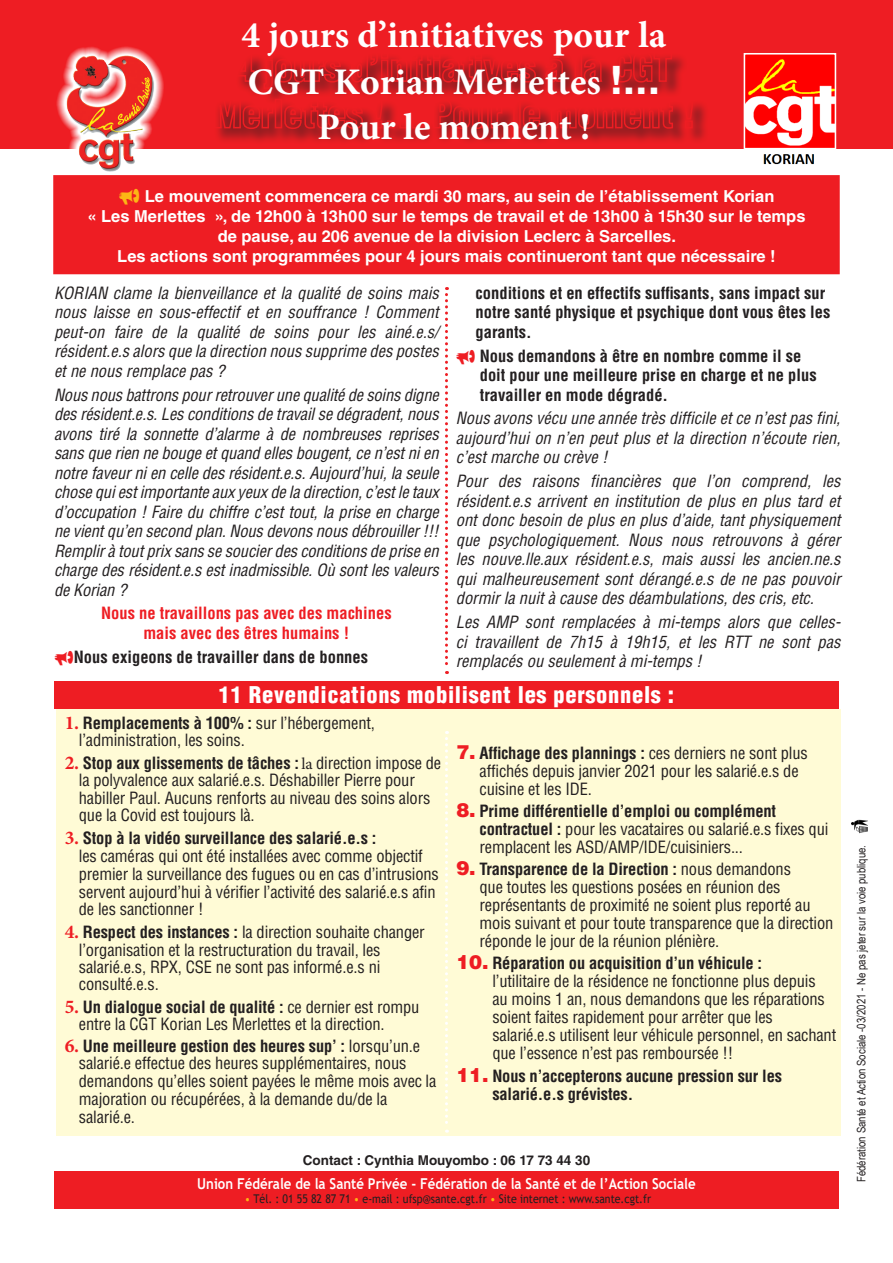
<style>
.page{position:relative;width:893px;height:1263px;background:#fff}
.page>*{position:absolute;margin:0;border:0;box-sizing:border-box;transform-origin:0 0}
.Titre{font:700 37.5px/45.9px "Minion Pro";color:#fff;text-align:center}
.t1{font:900 condensed 22.5px "Helvetica LT Std";letter-spacing:.03em;color:#fff}
.t2{font:condensed 16.5px/18px "Helvetica LT Std";letter-spacing:-.01em;color:#231f20}
.t3{font:italic condensed 16.5px/19.5px "Helvetica LT Std";color:#231f20;text-align:justify}
.t4{font:700 condensed 16.5px/19.5px "Helvetica LT Std";color:#231f20}
.t5{font:700 16.5px "Helvetica LT Std";color:#fff}
.t6{font:700 condensed 16.5px/19.5px "Helvetica LT Std";color:#ee1d23;text-align:center}
.t7{font:700 15px "Trebuchet MS";color:#fff;scale:.88 1}
.t8{font:700 13.5px "Helvetica LT Std";color:#231f20}
.t9{font:12px "Trebuchet MS";color:#231f20;scale:.88 1}
.t10{font:11.7px "Arial Narrow";color:#231f20}
.s1{font-family:"Helvetica LT Std";font-weight:900;font-stretch:condensed}
.s2{font-family:"Minion Pro";font-weight:700;font-stretch:normal;font-size:19.5px;color:#ee1d23}
.s3{font-weight:700}
.s4{font-family:"Minion Pro";font-stretch:normal}
.s5{font-weight:900;font-stretch:normal;font-size:19.5px;color:#ee1d23}
.s6{color:#fcb615}
</style>
<div class="page">
<img style="left:851px;top:819px;width:17px;height:15px">
<div style="left:0;top:0;width:893px;height:149px;background:#ee1d23"></div>
<div style="left:215px;top:52px;width:494px;height:93px;background:#231f20;opacity:.5"></div>
<svg style="left:215px;top:52px;width:459px;height:79px"></svg>
<svg style="left:684px;top:98px;width:10px;height:31px"></svg>
<div style="left:54px;top:1172px;width:785px;height:37px;background:#ee1d23"></div>
<img style="left:747px;top:56px;width:86px;height:109px">
<div style="left:744px;top:53px;width:92px;height:116px;border:2px solid #fff"></div>
<img style="left:56px;top:46px;width:108px;height:126px">
<div style="left:56px;top:709px;width:784px;height:426px;background:#fffbd6"></div>
<div style="left:54px;top:176px;width:785px;height:98px;background:#ee1d23"></div>
<div style="left:53px;top:175px;width:787px;height:99px;border:2px solid #ee1d23"></div>
<div style="left:54px;top:681px;width:785px;height:28px;background:#ee1d23"></div>
<svg style="left:445px;top:731px;width:3px;height:402px"></svg>
<svg style="left:445px;top:287px;width:3px;height:387px"></svg>
<p class="Titre" style="left:242px;top:12px;width:426px">4 jours d’initiatives pour la<br>CGT Korian Merlettes <span class="s1">!...<br></span>Pour le moment !</p>
<p class="t5" style="left:145px;top:186px;width:631px">Le mouvement commencera ce mardi 30 mars, au sein de l’établissement Korian</p>
<p class="t5" style="left:87px;top:206px;width:720px">« Les Merlettes », de 12h00 à 13h00 sur le temps de travail et de 13h00 à 15h30 sur le temps</p>
<p class="t5" style="left:218px;top:226px;width:460px">de pause, au 206 avenue de la division Leclerc à Sarcelles.</p>
<p class="t5" style="left:117px;top:246px;width:660px">Les actions sont programmées pour 4 jours mais continueront tant que nécessaire !</p>
<p class="t3" style="left:54px;top:283px;width:386px">KORIAN clame la bienveillance et la qualité de soins mais nous laisse en sous-effectif et en souffrance ! Comment peut-on faire de la qualité de soins pour les ainé.e.s/ résident.e.s alors que la direction nous supprime des postes et ne nous remplace pas ?</p>
<p class="t3" style="left:54px;top:385px;width:386px">Nous nous battrons pour retrouver une qualité de soins digne des résident.e.s. Les conditions de travail se dégradent, nous avons tiré la sonnette d’alarme à de nombreuses reprises sans que rien ne bouge et quand elles bougent, ce n’est ni en notre faveur ni en celle des résident.e.s. Aujourd’hui, la seule chose qui est importante aux yeux de la direction, c’est le taux d’occupation ! Faire du chiffre c’est tout, la prise en charge ne vient qu’en second plan. Nous devons nous débrouiller !!!<br>Remplir à tout prix sans se soucier des conditions de prise en charge des résident.e.s est inadmissible. Où sont les valeurs de Korian ?</p>
<p class="t6" style="left:101px;top:604px;width:292px">Nous ne travaillons pas avec des machines mais avec des êtres humains !</p>
<p class="t4" style="left:74px;top:647px;width:296px">Nous exigeons de travailler dans de bonnes</p>
<p class="t4" style="left:476px;top:283px;width:356px">conditions et en effectifs suffisants, sans impact sur notre santé physique et psychique dont vous êtes les garants.</p>
<p class="t4" style="left:480px;top:346px;width:338px">Nous demandons à être en nombre comme il se doit pour une meilleure prise en charge et ne plus travailler en mode dégradé.</p>
<p class="t3" style="left:456px;top:409px;width:386px">Nous avons vécu une année très difficile et ce n’est pas fini, aujourd’hui on n’en peut plus et la direction n’écoute rien, c’est marche ou crève !</p>
<p class="t3" style="left:456px;top:472px;width:386px">Pour des raisons financières que l’on comprend, les résident.e.s arrivent en institution de plus en plus tard et ont donc besoin de plus en plus d’aide, tant physiquement que psychologiquement. Nous nous retrouvons à gérer les nouve.lle.aux résident.e.s, mais aussi les ancien.ne.s qui malheureusement sont dérangé.e.s de ne pas pouvoir dormir la nuit à cause des déambulations, des cris, etc.</p>
<p class="t3" style="left:456px;top:612px;width:387px">Les AMP sont remplacées à mi-temps alors que celles&shy;ci travaillent de 7h15 à 19h15, et les RTT ne sont pas remplacés ou seulement à mi-temps !</p>
<p class="t1" style="left:219px;top:680px;width:457px">11 Revendications mobilisent les personnels :</p>
<p class="t2" style="left:79px;top:715px;width:298px;line-height:16.8px;text-indent:-14px"><span class="s2">1.</span> <span class="s3">Remplacements à 100% :</span> sur l’hébergement, l’administration, les soins.</p>
<p class="t2" style="left:79px;top:754px;width:364px;line-height:17.5px;text-indent:-14px"><span class="s2">2.</span> <span class="s3">Stop aux glissements de tâches :</span> <span class="s4">la</span> direction impose de la polyvalence aux salarié.e.s. Déshabiller Pierre pour habiller Paul. Aucuns renforts au niveau des soins alors que la Covid est toujours là.</p>
<p class="t2" style="left:79px;top:828px;width:361px;text-indent:-14px"><span class="s2">3.</span> <span class="s3">Stop à la vidéo surveillance des salarié.e.s :<br></span>les caméras qui ont été installées avec comme objectif premier la surveillance des fugues ou en cas d’intrusions servent aujourd’hui à vérifier l’activité des salarié.e.s afin de les sanctionner !</p>
<p class="t2" style="left:79px;top:922px;width:347px;text-indent:-14px"><span class="s2">4.</span> <span class="s3">Respect des instances :</span> la direction souhaite changer l’organisation et la restructuration du travail, les salarié.e.s, RPX, CSE ne sont pas informé.e.s ni consulté.e.s.</p>
<p class="t2" style="left:79px;top:998px;width:342px;line-height:16.8px;text-indent:-14px"><span class="s2">5.</span> <span class="s3">Un dialogue social de qualité :</span> ce dernier est rompu entre la CGT Korian Les Merlettes et la direction.</p>
<p class="t2" style="left:79px;top:1037px;width:359px;text-indent:-14px"><span class="s2">6.</span> <span class="s3">Une meilleure gestion des heures sup’ :</span> lorsqu’un.e salarié.e effectue des heures supplémentaires, nous demandons qu’elles soient payées le même mois avec la majoration ou récupérées, à la demande du/de la salarié.e.</p>
<p class="t2" style="left:480px;top:743px;width:330px;text-indent:-23px"><span class="s5">7.</span> <span class="s3">Affichage des plannings :</span> ces derniers ne sont plus affichés depuis janvier 2021 pour les salarié.e.s de cuisine et les IDE.</p>
<p class="t2" style="left:480px;top:802px;width:350px;text-indent:-23px"><span class="s5">8.</span> <span class="s3">Prime différentielle d’emploi ou complément contractuel :</span> pour les vacataires ou salarié.e.s fixes qui remplacent les ASD/AMP/IDE/cuisiniers...</p>
<p class="t2" style="left:480px;top:860px;width:355px;text-indent:-23px"><span class="s5">9.</span> <span class="s3">Transparence de la Direction :</span> nous demandons<br>que toutes les questions posées en réunion des représentants de proximité ne soient plus reporté au mois suivant et pour toute transparence que la direction réponde le jour de la réunion plénière.</p>
<p class="t2" style="left:492px;top:954px;width:345px;text-indent:-36px"><span class="s5">10.</span> <span class="s3">Réparation ou acquisition d’un véhicule :<br></span>l’utilitaire de la résidence ne fonctionne plus depuis<br>au moins 1 an, nous demandons que les réparations soient faites rapidement pour arrêter que les salarié.e.s utilisent leur véhicule personnel, en sachant que l’essence n’est pas remboursée !!</p>
<p class="t4" style="left:492px;top:1066px;width:291px;line-height:18px;text-indent:-36px"><span class="s5">11.</span> Nous n’accepterons aucune pression sur les salarié.e.s grévistes.</p>
<p class="t8" style="left:303px;top:1152px;width:289px">Contact : Cynthia Mouyombo : 06 17 73 44 30</p>
<p class="t7" style="left:197px;top:1174px;width:568px">Union Fédérale de la Santé Privée - Fédération de la Santé et de l’Action Sociale</p>
<p class="t9" style="left:245px;top:1191px;width:463px"><span class="s6">•</span> Tél. : 01 55 82 87 71 <span class="s6">•</span> e-mail : ufsp@sante.cgt.fr <span class="s6">•</span> Site internet : www.sante.cgt.fr</p>
<p class="t10" style="left:853px;top:1182px;width:339px;rotate:-90deg">Fédération Santé et Action Sociale -03/2021 - Ne pas jeter sur la voie publique.</p>
</div>
